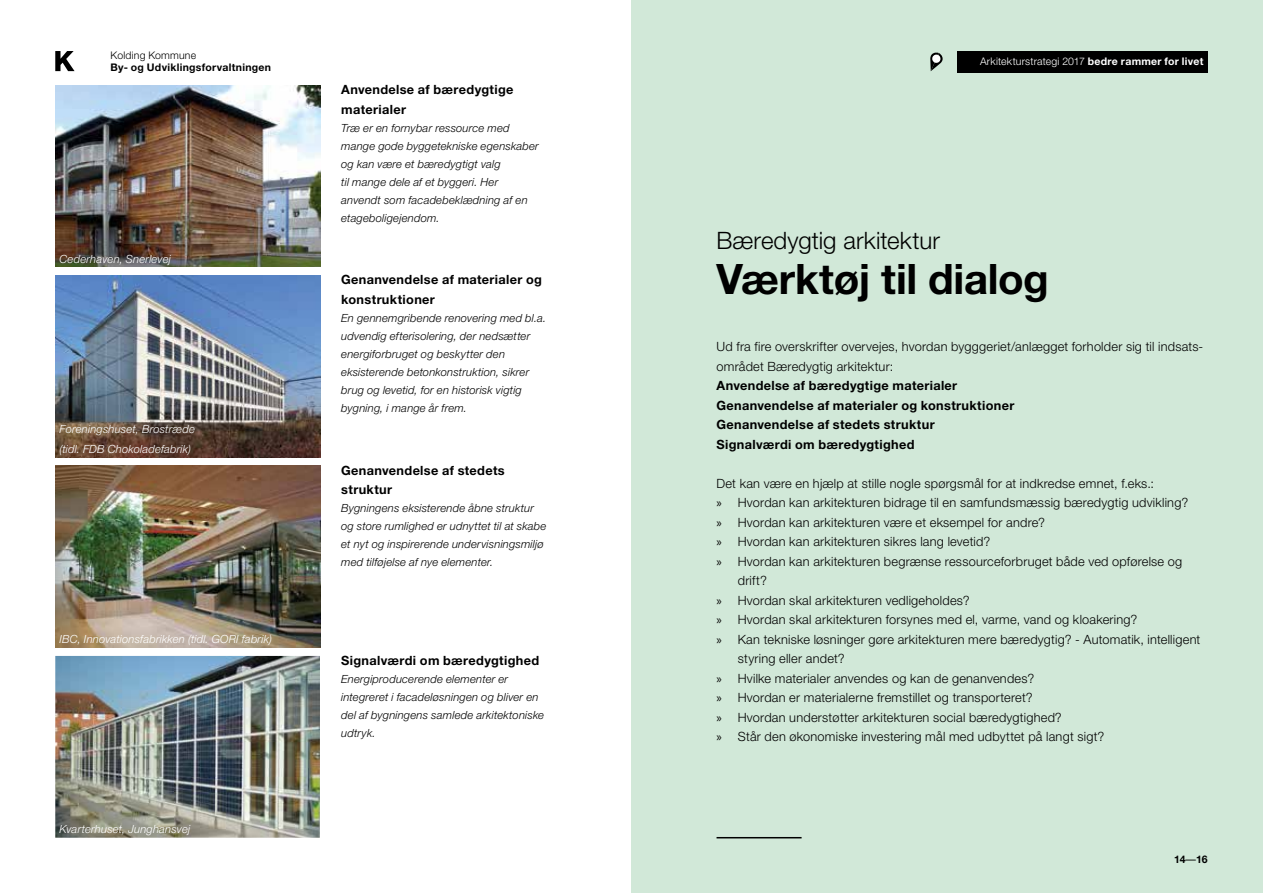
<style>
.page{position:relative;width:1263px;height:893px;background:#fff}
.page>*{position:absolute;margin:0;border:0;box-sizing:border-box;transform-origin:0 0}
.t1{font:700 42px "Helvetica Neue LT Std";letter-spacing:-.01em;color:#000}
.t2{font:300 24px "Helvetica Neue LT Std";letter-spacing:.005em;color:#000}
.t3{font:300 12.75px/19.5px "Helvetica Neue LT Std";letter-spacing:.02em;color:#000}
.t4{font:700 12.75px/19.5px "Helvetica Neue LT Std";letter-spacing:.025em;color:#000}
.t5{font:italic 300 11.25px/18px "Helvetica Neue LT Std";letter-spacing:.015em;color:#000}
.t6{font:italic 300 11.25px/19.5px "Helvetica Neue LT Std";letter-spacing:.015em;color:#fff}
.t7{font:300 10.5px "Helvetica Neue LT Std";letter-spacing:.015em;color:#fff}
.t8{font:700 10.5px "Helvetica Neue LT Std";letter-spacing:.025em;color:#000}
.t9{font:300 10.5px "Helvetica Neue LT Std";letter-spacing:.02em;color:#000}
.s1{font-weight:700}
.s2{font-family:"Myriad Pro";font-weight:400}
.s3{font-weight:400}
</style>
<div class="page">
<img style="left:55px;top:656px;width:265px;height:182px">
<img style="left:55px;top:85px;width:265px;height:182px">
<img style="left:55px;top:275px;width:265px;height:182px">
<img style="left:55px;top:466px;width:265px;height:181px">
<div style="left:631px;top:0;width:632px;height:893px;background:#d1e8d8"></div>
<svg style="left:930px;top:52px;width:13px;height:19px"></svg>
<hr style="left:716px;top:837px;width:85px;height:1px;background:#000">
<svg style="left:55px;top:51px;width:20px;height:20px"></svg>
<div style="left:958px;top:51px;width:250px;height:21px;background:#000"></div>
<p class="t9" style="left:111px;top:48px;width:87px">Kolding Kommune</p>
<p class="t8" style="left:111px;top:61px;width:162px">By- og Udviklingsforvaltningen</p>
<p class="t6" style="left:60px;top:249px;width:113px">Cederhaven, Snerlevej</p>
<p class="t6" style="left:60px;top:419px;width:137px">Foreningshuset, Brostræde (tidl. FDB Chokoladefabrik)</p>
<p class="t6" style="left:60px;top:629px;width:214px">IBC, Innovationsfabrikken (tidl. GORI fabrik)</p>
<p class="t6" style="left:60px;top:819px;width:132px">Kvarterhuset, Junghansvej</p>
<p class="t4" style="left:341px;top:80px;width:174px">Anvendelse af bæredygtige materialer</p>
<p class="t5" style="left:341px;top:118px;width:199px">Træ er en fornybar ressource med mange gode byggetekniske egenskaber og kan være et bæredygtigt valg<br>til mange dele af et byggeri. Her anvendt som facadebeklædning af en etageboligejendom.</p>
<p class="t4" style="left:341px;top:270px;width:202px">Genanvendelse af materialer og konstruktioner</p>
<p class="t5" style="left:341px;top:309px;width:206px">En gennemgribende renovering med bl.a. udvendig efterisolering, der nedsætter energiforbruget og beskytter den eksisterende betonkonstruktion, sikrer brug og levetid, for en historisk vigtig bygning, i mange år frem.</p>
<p class="t4" style="left:341px;top:460px;width:165px">Genanvendelse af stedets struktur</p>
<p class="t5" style="left:341px;top:499px;width:207px">Bygningens eksisterende åbne struktur og store rumlighed er udnyttet til at skabe et nyt og inspirerende undervisningsmiljø med tilføjelse af nye elementer.</p>
<p class="t4" style="left:341px;top:650px;width:199px">Signalværdi om bæredygtighed</p>
<p class="t5" style="left:341px;top:670px;width:204px">Energiproducerende elementer er integreret i facadeløsningen og bliver en del af bygningens samlede arkitektoniske udtryk.</p>
<p class="t7" style="left:980px;top:55px;width:225px">Arkitekturstrategi 2017 <span class="s1">bedre rammer for livet</span></p>
<h2 class="t2" style="left:716px;top:225px;width:225px">Bæredygtig arkitektur</h2>
<h1 class="t1" style="left:716px;top:253px;width:334px">Værktøj til dialog</h1>
<p class="t3" style="left:716px;top:337px;width:488px">Ud fra fire overskrifter overvejes, hvordan bygggeriet/anlægget forholder sig til indsats&shy;området Bæredygtig arkitektur:</p>
<p class="t4" style="left:716px;top:376px;width:299px">Anvendelse af bæredygtige materialer Genanvendelse af materialer og konstruktioner Genanvendelse af stedets struktur<br>Signalværdi om bæredygtighed</p>
<p class="t3" style="left:716px;top:473px;width:439px">Det kan være en hjælp at stille nogle spørgsmål for at indkredse emnet, f.eks.:</p>
<p class="t3" style="left:716px;top:493px;width:473px"><span class="s2">»</span> Hvordan kan arkitekturen bidrage til en samfundsmæssig bæredygtig udvikling?</p>
<p class="t3" style="left:716px;top:512px;width:330px"><span class="s2">»</span> Hvordan kan arkitekturen være et eksempel for andre?</p>
<p class="t3" style="left:716px;top:532px;width:275px"><span class="s2">»</span> Hvordan kan arkitekturen sikres lang levetid?</p>
<p class="t3" style="left:716px;top:551px;width:467px"><span class="s2">»</span> Hvordan kan arkitekturen begrænse ressourceforbruget både ved opførelse og</p>
<p class="t3" style="left:738px;top:571px;width:31px">drift?</p>
<p class="t3" style="left:716px;top:590px;width:255px"><span class="s2">»</span> Hvordan skal arkitekturen vedligeholdes?</p>
<p class="t3" style="left:716px;top:610px;width:422px"><span class="s2">»</span> Hvordan skal arkitekturen forsynes med el, varme, vand og kloakering?</p>
<p class="t3" style="left:716px;top:629px;width:485px"><span class="s2">»</span> Kan tekniske løsninger gøre arkitekturen mere bæredygtig? - Automatik, intelligent</p>
<p class="t3" style="left:738px;top:649px;width:109px">styring eller andet?</p>
<p class="t3" style="left:716px;top:668px;width:319px"><span class="s2">»</span> Hvilke materialer anvendes og kan de genanvendes?</p>
<p class="t3" style="left:716px;top:688px;width:318px"><span class="s2">»</span> Hvordan er materialerne fremstillet og transporteret?</p>
<p class="t3" style="left:716px;top:707px;width:347px"><span class="s2">»</span> Hvordan understøtter arkitekturen social bæredygtighed?</p>
<p class="t3" style="left:716px;top:727px;width:389px"><span class="s2">»</span> Står den økonomiske investering mål med udbyttet på langt sigt?</p>
<p class="t8" style="left:1174px;top:853px;width:35px">14<span class="s3">–</span>16</p>
</div>
